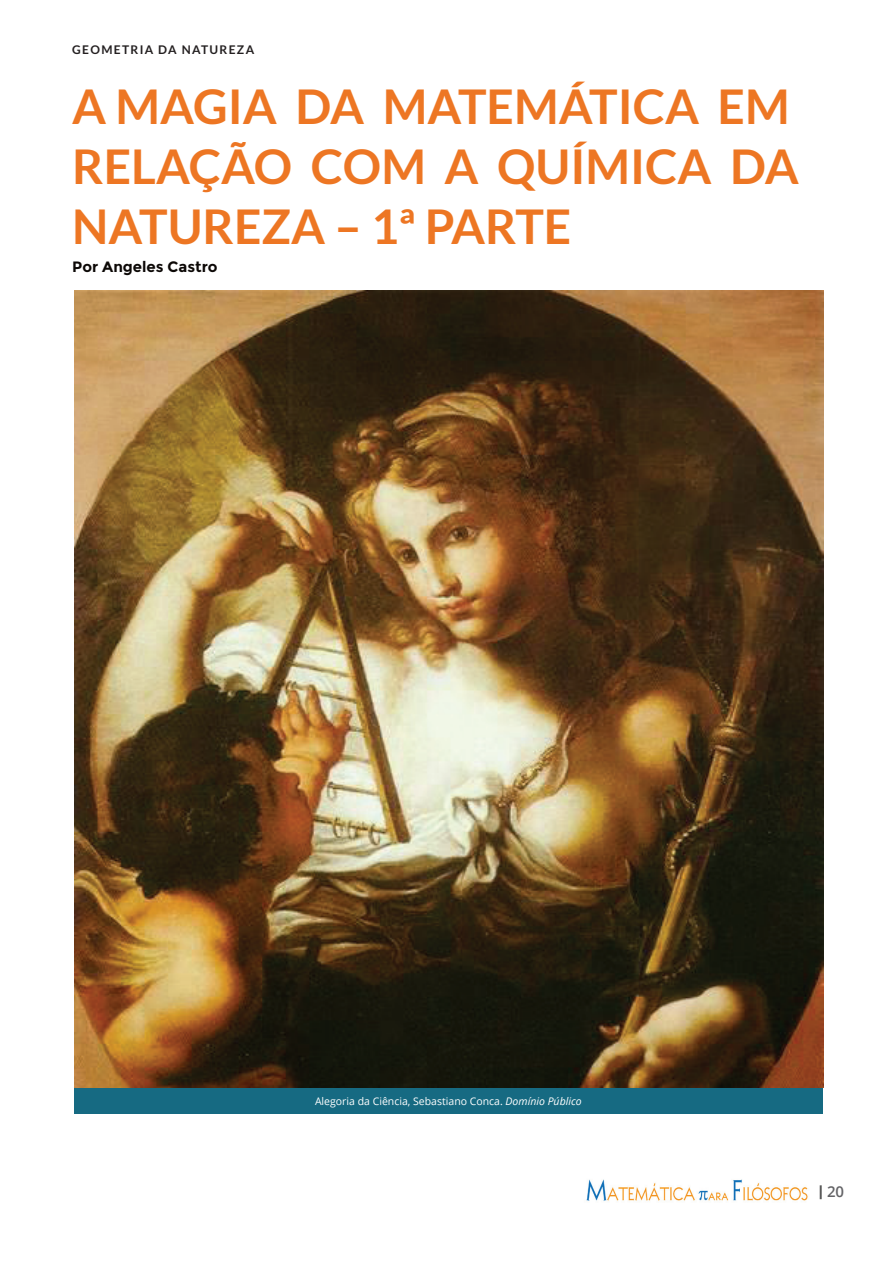
<style>
.page{position:relative;width:893px;height:1263px;background:#fff}
.page>*{position:absolute;margin:0;border:0;box-sizing:border-box;transform-origin:0 0}
.t1{font:700 48px/60px "Lato";color:#ed7623}
.t2{font:700 15px "Montserrat";color:#0c0806}
.t3{font:600 15px "Open Sans";color:#636366}
.t4{font:700 12px "Lato";letter-spacing:.11em;color:#231f20}
.t5{font:10.5px "Open Sans";color:#fff}
.s1{font-style:italic}
.s2{font-family:"Montserrat";font-weight:700;color:#525252}
</style>
<div class="page">
<img style="left:586px;top:1179px;width:222px;height:22px">
<div style="left:74px;top:1088px;width:748px;height:26px;background:#166a82"></div>
<img style="left:74px;top:291px;width:750px;height:797px">
<p class="t4" style="left:72px;top:43px;width:183px">GEOMETRIA DA NATUREZA</p>
<p class="t1" style="left:72px;top:76px;width:728px">A MAGIA DA MATEMÁTICA EM<br>RELAÇÃO COM A QUÍMICA DA<br>NATUREZA – 1ª PARTE</p>
<p class="t2" style="left:72px;top:258px;width:147px">Por Angeles Castro</p>
<p class="t5" style="left:315px;top:1094px;width:268px">Alegoria da Ciência, Sebastiano Conca. <span class="s1">Domínio Público</span></p>
<p class="t3" style="left:819px;top:1181px;width:27px"><span class="s2">|</span> 20</p>
</div>
